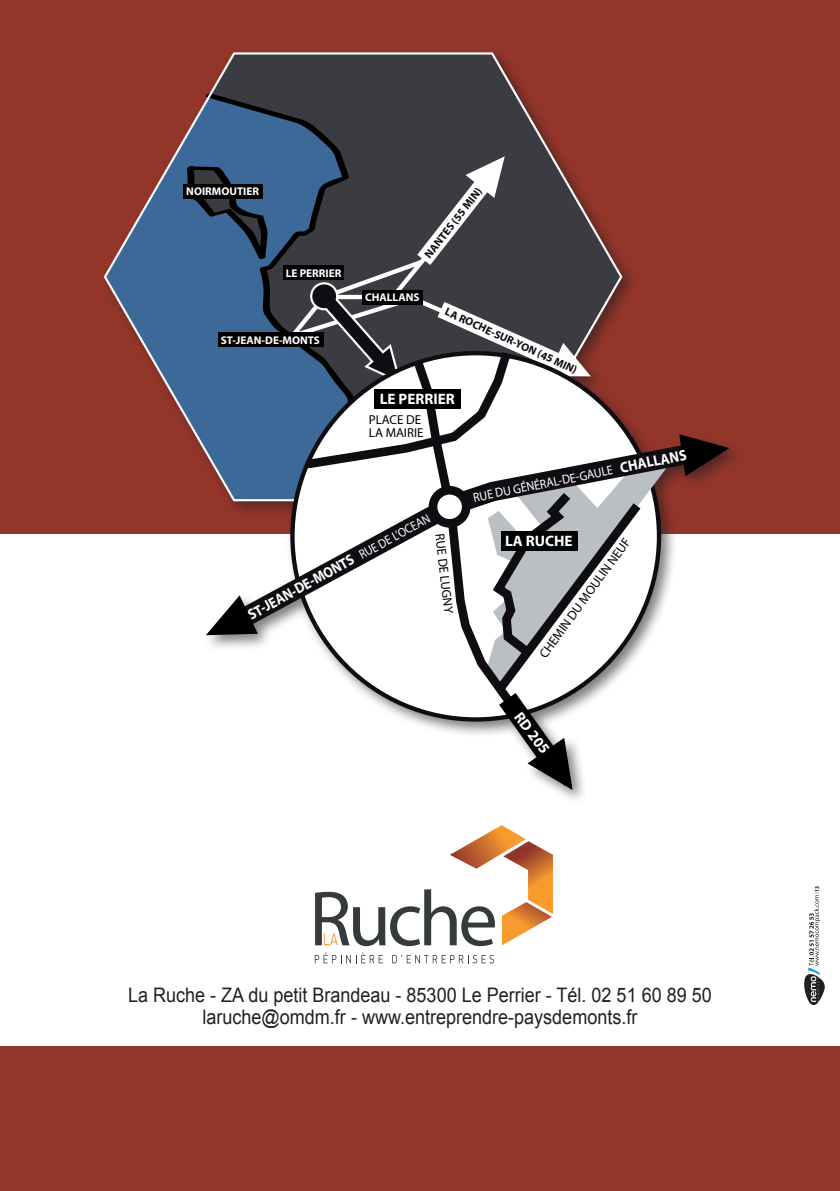
<style>
.page{position:relative;width:840px;height:1191px;background:#fff}
.page>*{position:absolute;margin:0;border:0;box-sizing:border-box;transform-origin:0 0}
.t1{font:20px "Arial";color:#231f20;scale:.9 1}
.t2{font:700 15.2px "Myriad Pro";color:#fff;scale:.89 1}
.t3{font:700 15.2px "Myriad Pro";color:#fff}
.t4{font:13px/13px "Myriad Pro";color:#000}
.t5{font:13px "Myriad Pro";color:#fff;scale:.92 1}
.t6{font:700 11.2px "Myriad Pro";color:#fff}
.t7{font:700 11.2px "Myriad Pro";color:#0f0c12}
.t8{font:700 6px "Myriad";color:#231f20;scale:.9 1}
.s1{font-weight:700;font-size:15.2px}
.s2{font-weight:400;font-size:13px}
</style>
<div class="page">
<div style="left:0;top:0;width:839px;height:533px;background:#94352a"></div>
<div style="left:100px;top:47px;width:643px;height:758px;background:#231f20;opacity:.58"></div>
<svg style="left:102px;top:51px;width:521px;height:452px"></svg>
<div style="left:292px;top:353px;width:366px;height:366px;background:#fff;border-radius:50%"></div>
<svg style="left:205px;top:429px;width:517px;height:222px"></svg>
<svg style="left:406px;top:474px;width:173px;height:318px"></svg>
<svg style="left:280px;top:156px;width:310px;height:318px"></svg>
<div style="left:374px;top:389px;width:86px;height:20px;background:#000"></div>
<svg style="left:678px;top:434px;width:51px;height:42px"></svg>
<svg style="left:206px;top:595px;width:52px;height:40px"></svg>
<svg style="left:486px;top:483px;width:162px;height:307px"></svg>
<div style="left:433px;top:490px;width:33px;height:33px;background:#fff;border-radius:50%"></div>
<div style="left:428px;top:486px;width:42px;height:41px;border:9px solid #0f0c12;border-radius:50%"></div>
<div style="left:0;top:1046px;width:839px;height:145px;background:#94352a"></div>
<svg style="left:314px;top:952px;width:68px;height:11px"></svg>
<svg style="left:392px;top:955px;width:101px;height:8px"></svg>
<svg style="left:315px;top:825px;width:237px;height:121px"></svg>
<svg style="left:804px;top:892px;width:20px;height:113px"></svg>
<p class="t6" style="left:186px;top:185px;width:74px">NOIRMOUTIER</p>
<p class="t6" style="left:285px;top:266px;width:57px">LE PERRIER</p>
<p class="t6" style="left:221px;top:333px;width:101px">ST-JEAN-DE-MONTS</p>
<p class="t7" style="left:422px;top:252px;width:87px;rotate:-52deg">NANTES (55 MIN)</p>
<p class="t6" style="left:365px;top:291px;width:56px">CHALLANS</p>
<p class="t7" style="left:448px;top:305px;width:145px;rotate:24deg">LA ROCHE-SUR-YON (45 MIN)</p>
<p class="t3" style="left:379px;top:391px;width:76px">LE PERRIER</p>
<p class="t4" style="left:368px;top:413px;width:56px">PLACE DE<br>LA MAIRIE</p>
<p class="t5" style="left:471px;top:490px;width:238px;rotate:-11deg">RUE DU GÉNÉRAL-DE-GAULE <span class="s1">CHALLANS</span></p>
<p class="t2" style="left:245px;top:608px;width:232px;rotate:-29deg">ST-JEAN-DE-MONTS <span class="s2">RUE DE L’OCEAN</span></p>
<p class="t4" style="left:445px;top:533px;width:82px;rotate:83deg">RUE DE LUGNY</p>
<p class="t3" style="left:505px;top:532px;width:69px">LA RUCHE</p>
<p class="t4" style="left:537px;top:652px;width:146px;rotate:-54deg">CHEMIN DU MOULIN NEUF</p>
<p class="t3" style="left:524px;top:708px;width:49px;rotate:53deg">RD 205</p>
<p class="t1" style="left:128px;top:982px;width:649px">La Ruche - ZA du petit Brandeau - 85300 Le Perrier - Tél. 02 51 60 89 50</p>
<p class="t1" style="left:202px;top:1004px;width:484px">laruche@omdm.fr - www.entreprendre-paysdemonts.fr</p>
<p class="t8" style="left:813px;top:891px;width:8px;rotate:-90deg">13</p>
</div>
